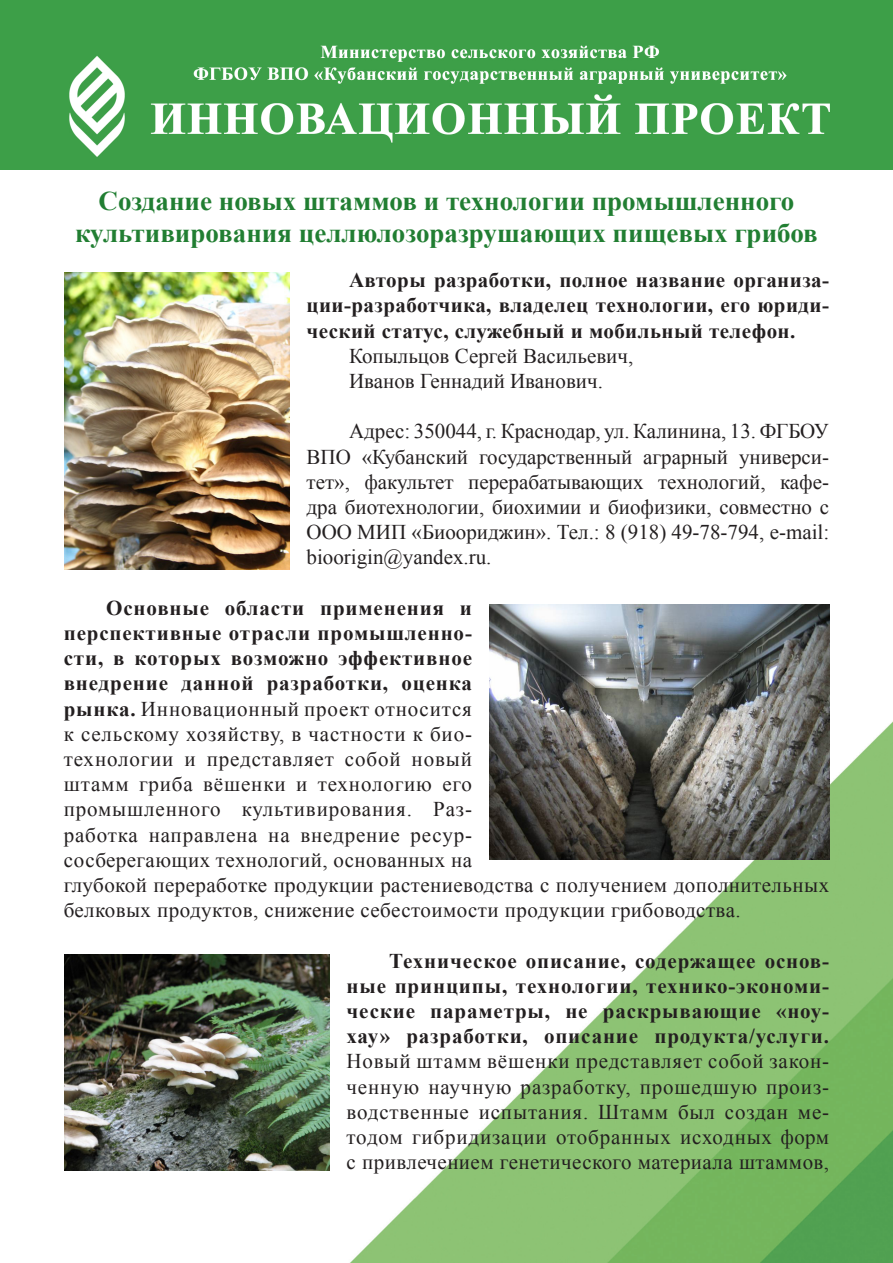
<style>
.page{position:relative;width:893px;height:1263px;background:#fff}
.page>*{position:absolute;margin:0;border:0;box-sizing:border-box;transform-origin:0 0}
.t1{font:700 27px/31.5px "Times New Roman";color:#217e32;text-align:center}
.t2{font:21px/25.2px "Times New Roman";letter-spacing:.02em;color:#231f20;text-align:justify}
.t3{font:700 21px/25.2px "Times New Roman";letter-spacing:.02em;color:#231f20;text-align:justify}
.t4{font:21px "Times New Roman";color:#231f20}
.s1{font-weight:700}
</style>
<div class="page">
<img style="left:64px;top:272px;width:829px;height:991px">
<img style="left:0;top:0;width:893px;height:170px">
<img style="left:64px;top:273px;width:225px;height:297px">
<img style="left:489px;top:604px;width:340px;height:255px">
<img style="left:64px;top:955px;width:266px;height:216px">
<p class="t1" style="left:75px;top:185px;width:744px">Создание новых штаммов и технологии промышленного культивирования целлюлозоразрушающих пищевых грибов</p>
<p class="t3" style="left:306px;top:267px;width:524px;text-indent:43px">Авторы разработки, полное название организа&shy;ции-разработчика, владелец технологии, его юриди&shy;ческий статус, служебный и мобильный телефон.</p>
<p class="t4" style="left:349px;top:342px;width:286px">Копыльцов Сергей Васильевич,</p>
<p class="t4" style="left:349px;top:367px;width:255px">Иванов Геннадий Иванович.</p>
<p class="t2" style="left:306px;top:418px;width:524px;text-indent:43px">Адрес: 350044, г. Краснодар, ул. Калинина, 13. ФГБОУ ВПО «Кубанский государственный аграрный универси&shy;тет», факультет перерабатывающих технологий, кафе&shy;дра биотехнологии, биохимии и биофизики, совместно с ООО МИП «Биоориджин». Тел.: 8 (918) 49-78-794, e-mail: bioorigin@yandex.ru.</p>
<p class="t2" style="left:64px;top:595px;width:767px;text-align:left;text-indent:43px"><span class="s1">Основные области применения и<br>перспективные отрасли промышленно-<br>сти, в которых возможно эффективное<br>внедрение данной разработки, оценка<br>рынка.</span> Инновационный проект относится<br>к сельскому хозяйству, в частности к био-<br>технологии и представляет собой новый<br>штамм гриба вёшенки и технологию его<br>промышленного культивирования. Раз-<br>работка направлена на внедрение ресур-<br>сосберегающих технологий, основанных на<br>глубокой переработке продукции растениеводства с получением дополнительных белковых продуктов, снижение себестоимости продукции грибоводства.</p>
<p class="t2" style="left:347px;top:948px;width:484px;text-indent:43px"><span class="s1">Техническое описание, содержащее основ&shy;ные принципы, технологии, технико-экономи&shy;ческие параметры, не раскрывающие «ноу&shy;хау» разработки, описание продукта/услуги.<br></span>Новый штамм вёшенки представляет собой закон&shy;ченную научную разработку, прошедшую произ&shy;водственные испытания. Штамм был создан ме&shy;тодом гибридизации отобранных исходных форм с привлечением генетического материала штаммов,</p>
</div>
